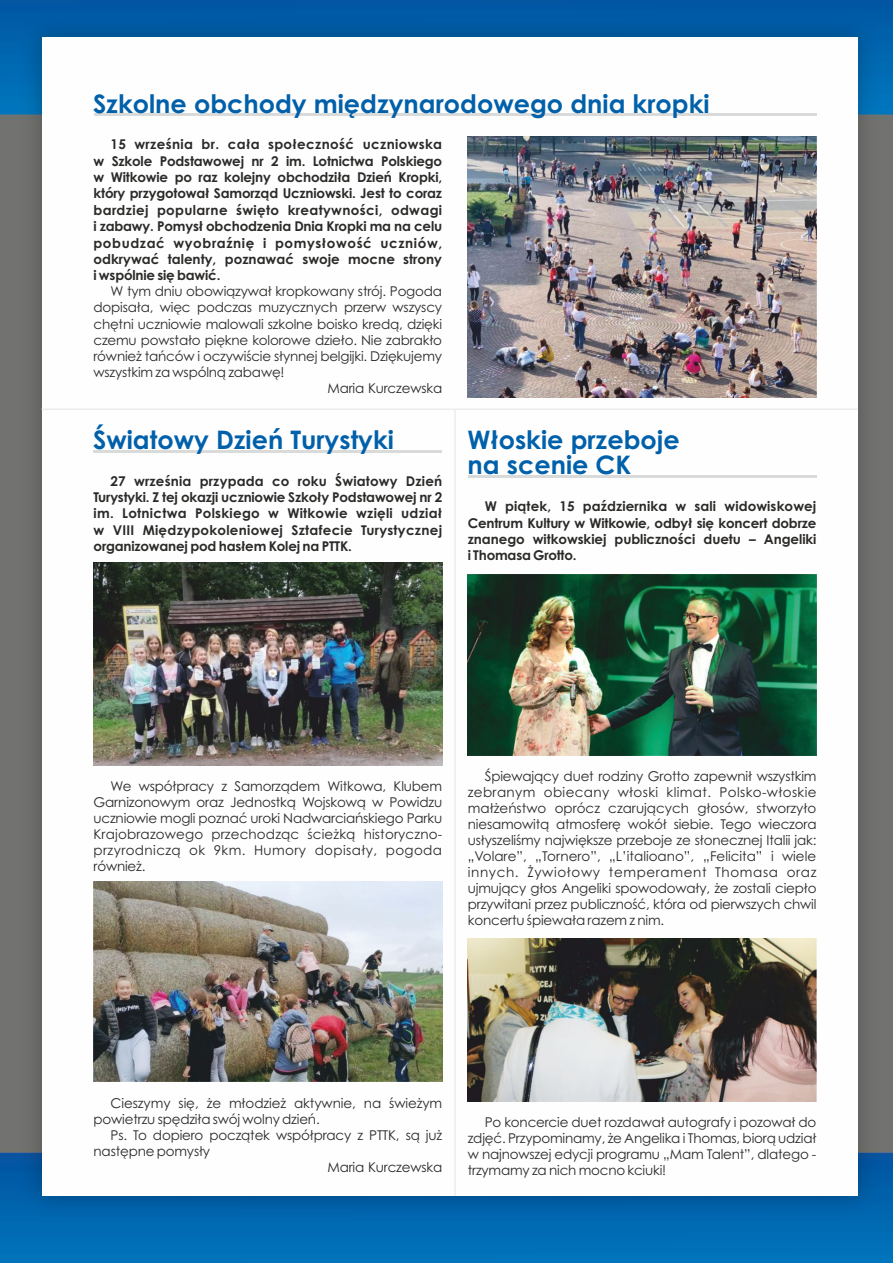
<style>
.page{position:relative;width:893px;height:1263px;background:#0070b8}
.page>*{position:absolute;margin:0;border:0;box-sizing:border-box;transform-origin:0 0}
.t1{font:700 25.5px/24.8px "Century Gothic";color:#0060aa}
.t2{font:13.5px/16px "Century Gothic";letter-spacing:-.015em;color:#2b2a29;text-align:justify}
.t3{font:700 13.5px/16.4px "Century Gothic";letter-spacing:-.005em;color:#2b2a29;text-align:justify}
</style>
<div class="page">
<img style="left:1px;top:0;width:892px;height:1236px">
<div style="left:42px;top:38px;width:815px;height:1158px;background:#fefefe"></div>
<hr style="left:94px;top:114px;width:722px;height:2px;background:#d9dada">
<img style="left:468px;top:136px;width:349px;height:261px">
<hr style="left:94px;top:450px;width:348px;height:2px;background:#d9dada">
<img style="left:93px;top:882px;width:349px;height:199px">
<img style="left:94px;top:562px;width:348px;height:204px">
<hr style="left:468px;top:475px;width:348px;height:3px;background:#d9dada">
<img style="left:468px;top:575px;width:348px;height:180px">
<img style="left:468px;top:939px;width:349px;height:163px">
<hr style="left:42px;top:408px;width:815px;height:2px;background:#ebecec">
<hr style="left:454px;top:409px;width:2px;height:787px;background:#ebecec">
<h1 class="t1" style="left:93px;top:94px;width:618px">Szkolne obchody międzynarodowego dnia kropki</h1>
<p class="t3" style="left:93px;top:137px;width:350px;text-indent:17px">15 września br. cała społeczność uczniowska w Szkole Podstawowej nr 2 im. Lotnictwa Polskiego w Witkowie po raz kolejny obchodziła Dzień Kropki, który przygotował Samorząd Uczniowski. Jest to coraz bardziej popularne święto kreatywności, odwagi i zabawy. Pomysł obchodzenia Dnia Kropki ma na celu pobudzać wyobraźnię i pomysłowość uczniów, odkrywać talenty, poznawać swoje mocne strony i wspólnie się bawić.</p>
<p class="t2" style="left:93px;top:285px;width:350px;text-indent:17px">W tym dniu obowiązywał kropkowany strój. Pogoda dopisała, więc podczas muzycznych przerw wszyscy chętni uczniowie malowali szkolne boisko kredą, dzięki czemu powstało piękne kolorowe dzieło. Nie zabrakło również tańców i oczywiście słynnej belgijki. Dziękujemy wszystkim za wspólną zabawę!</p>
<p class="t2" style="left:327px;top:381px;width:116px">Maria Kurczewska</p>
<h1 class="t1" style="left:93px;top:430px;width:302px">Światowy Dzień Turystyki</h1>
<p class="t3" style="left:94px;top:474px;width:350px;text-indent:17px">27 września przypada co roku Światowy Dzień Turystyki. Z tej okazji uczniowie Szkoły Podstawowej nr 2 im. Lotnictwa Polskiego w Witkowie wzięli udział w VIII Międzypokoleniowej Sztafecie Turystycznej organizowanej pod hasłem Kolej na PTTK.</p>
<h1 class="t1" style="left:468px;top:430px;width:214px">Włoskie przeboje na scenie CK</h1>
<p class="t3" style="left:468px;top:499px;width:350px;text-indent:17px">W piątek, 15 października w sali widowiskowej Centrum Kultury w Witkowie, odbył się koncert dobrze znanego witkowskiej publiczności duetu – Angeliki i Thomasa Grotto.</p>
<p class="t2" style="left:94px;top:779px;width:350px;text-indent:17px">We współpracy z Samorządem Witkowa, Klubem Garnizonowym oraz Jednostką Wojskową w Powidzu uczniowie mogli poznać uroki Nadwarciańskiego Parku Krajobrazowego przechodząc ścieżką historyczno&shy;przyrodniczą ok 9km. Humory dopisały, pogoda również.</p>
<p class="t2" style="left:468px;top:769px;width:350px;text-indent:17px">Śpiewający duet rodziny Grotto zapewnił wszystkim zebranym obiecany włoski klimat. Polsko-włoskie małżeństwo oprócz czarujących głosów, stworzyło niesamowitą atmosferę wokół siebie. Tego wieczora usłyszeliśmy największe przeboje ze słonecznej Italii jak: „Volare”, „Tornero”, „L’italioano”, „Felicita” i wiele innych. Żywiołowy temperament Thomasa oraz ujmujący głos Angeliki spowodowały, że zostali ciepło przywitani przez publiczność, która od pierwszych chwil koncertu śpiewała razem z nim.</p>
<p class="t2" style="left:94px;top:1096px;width:350px;text-indent:17px">Cieszymy się, że młodzież aktywnie, na świeżym powietrzu spędziła swój wolny dzień.</p>
<p class="t2" style="left:94px;top:1128px;width:350px;text-indent:17px">Ps. To dopiero początek współpracy z PTTK, są już następne pomysły</p>
<p class="t2" style="left:327px;top:1160px;width:116px">Maria Kurczewska</p>
<p class="t2" style="left:468px;top:1115px;width:350px;text-indent:17px">Po koncercie duet rozdawał autografy i pozował do zdjęć. Przypominamy, że Angelika i Thomas, biorą udział w najnowszej edycji programu „Mam Talent”, dlatego - trzymamy za nich mocno kciuki!</p>
</div>
